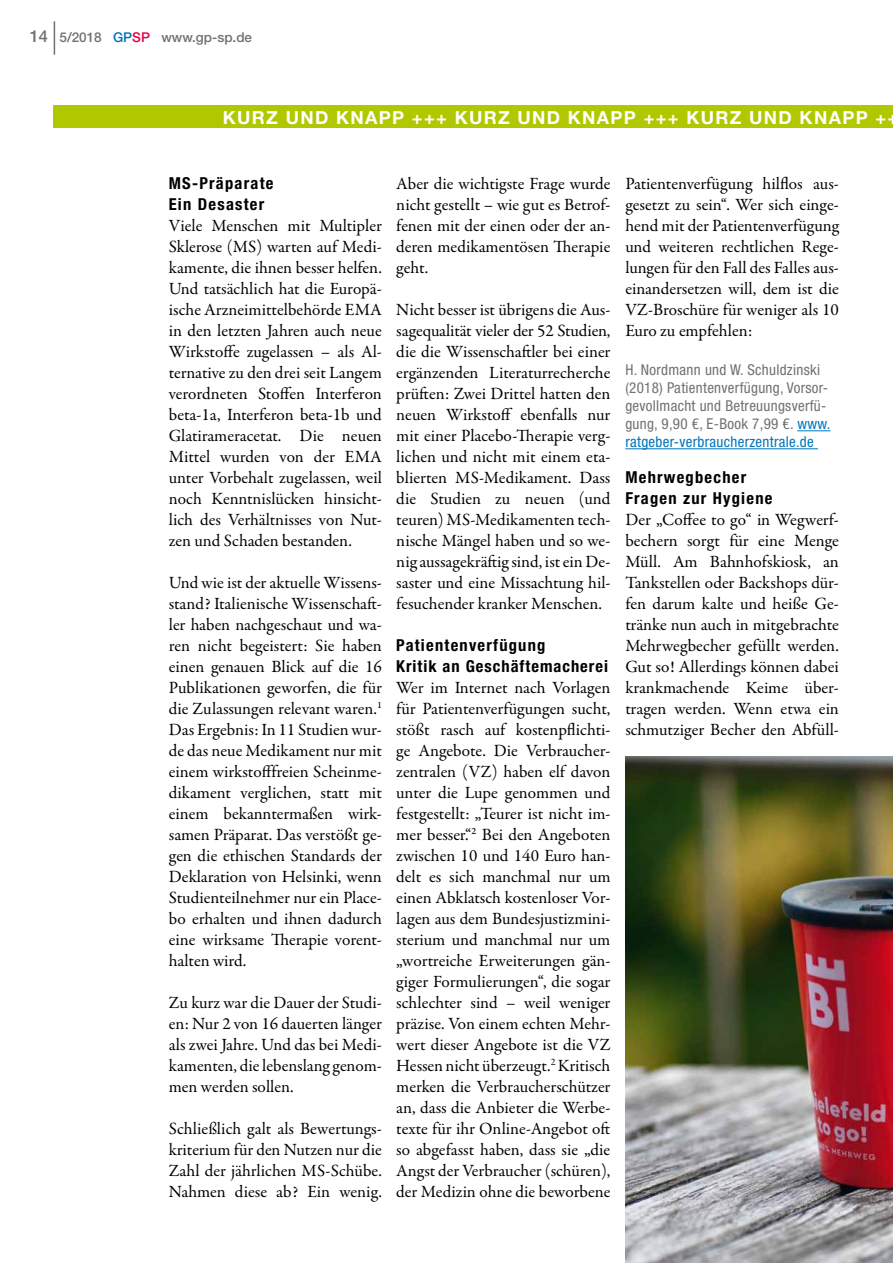
<style>
.page{position:relative;width:893px;height:1263px;background:#fff}
.page>*{position:absolute;margin:0;border:0;box-sizing:border-box;transform-origin:0 0}
.t1{font:700 18px "Helvetica Neue LT";letter-spacing:.075em;color:#fff}
.t2{font:17.25px/21px "Garamond Premr Pro";color:#000;text-align:justify}
.t3{font:700 condensed 16.5px/21px "Helvetica Neue LT";letter-spacing:.075em;color:#000}
.t4{font:condensed 15px/18px "Helvetica Neue LT";letter-spacing:.02em;color:#707172}
.t5{font:500 13.5px "Helvetica Neue LT";color:#707172}
.s1{font-size:16.5px}
.s2{color:#0074bb}
.s3{color:#e30045}
</style>
<div class="page">
<hr style="left:54px;top:21px;width:1px;height:34px;background:#707172">
<div style="left:54px;top:105px;width:839px;height:22px;background:#b1c800"></div>
<hr style="left:797px;top:430px;width:33px;height:1px;background:#0074bb">
<hr style="left:625px;top:448px;width:193px;height:1px;background:#0074bb">
<img style="left:625px;top:756px;width:268px;height:507px">
<p class="t5" style="left:30px;top:29px;width:224px"><span class="s1">14</span> 5/2018 <span class="s2">GP</span><span class="s3">SP</span> www.gp-sp.de</p>
<p class="t1" style="left:223px;top:106px;width:665px">KURZ UND KNAPP +++ KURZ UND KNAPP +++ KURZ UND KNAPP +</p>
<p class="t3" style="left:169px;top:172px;width:106px">MS-Präparate<br>Ein Desaster</p>
<p class="t2" style="left:169px;top:215px;width:215px">Viele Menschen mit Multipler Sklerose (MS) warten auf Medi&shy;kamente, die ihnen besser helfen.<br>Und tatsächlich hat die Europä&shy;ische Arzneimittelbehörde EMA in den letzten Jahren auch neue Wirkstoffe zugelassen – als Al&shy;ternative zu den drei seit Langem verordneten Stoffen Interferon beta-1a, Interferon beta-1b und Glatirameracetat. Die neuen Mittel wurden von der EMA unter Vorbehalt zugelassen, weil noch Kenntnislücken hinsicht&shy;lich des Verhältnisses von Nut&shy;zen und Schaden bestanden.</p>
<p class="t2" style="left:169px;top:572px;width:215px">Und wie ist der aktuelle Wissens&shy;stand? Italienische Wissenschaft&shy;ler haben nachgeschaut und wa&shy;ren nicht begeistert: Sie haben einen genauen Blick auf die 16<br>Publikationen geworfen, die für die Zulassungen relevant waren.<sup>1<br></sup>Das Ergebnis: In 11 Studien wur&shy;de das neue Medikament nur mit einem wirkstofffreien Scheinme&shy;dikament verglichen, statt mit einem bekanntermaßen wirk&shy;samen Präparat. Das verstößt ge&shy;gen die ethischen Standards der Deklaration von Helsinki, wenn Studienteilnehmer nur ein Place&shy;bo erhalten und ihnen dadurch eine wirksame Therapie vorent&shy;halten wird.</p>
<p class="t2" style="left:169px;top:992px;width:215px">Zu kurz war die Dauer der Studi&shy;en: Nur 2 von 16 dauerten länger als zwei Jahre. Und das bei Medi&shy;kamenten, die lebenslang genom&shy;men werden sollen.</p>
<p class="t2" style="left:169px;top:1118px;width:215px">Schließlich galt als Bewertungs&shy;kriterium für den Nutzen nur die Zahl der jährlichen MS-Schübe.<br>Nahmen diese ab? Ein wenig.</p>
<p class="t2" style="left:396px;top:173px;width:216px">Aber die wichtigste Frage wurde nicht gestellt – wie gut es Betrof&shy;fenen mit der einen oder der an&shy;deren medikamentösen Therapie geht.</p>
<p class="t2" style="left:396px;top:299px;width:216px">Nicht besser ist übrigens die Aus&shy;sagequalität vieler der 52 Studien, die die Wissenschaftler bei einer ergänzenden Literaturrecherche prüften: Zwei Drittel hatten den neuen Wirkstoff ebenfalls nur mit einer Placebo-Therapie verg&shy;lichen und nicht mit einem eta&shy;blierten MS-Medikament. Dass die Studien zu neuen (und teuren) MS-Medikamenten tech&shy;nische Mängel haben und so we&shy;nig aussagekräftig sind, ist ein De&shy;saster und eine Missachtung hil&shy;fesuchender kranker Menschen.</p>
<p class="t3" style="left:396px;top:634px;width:213px">Patientenverfügung<br>Kritik an Geschäftemacherei</p>
<p class="t2" style="left:396px;top:677px;width:216px">Wer im Internet nach Vorlagen für Patientenverfügungen sucht, stößt rasch auf kostenpflichti&shy;ge Angebote. Die Verbraucher&shy;zentralen (VZ) haben elf davon unter die Lupe genommen und festgestellt: „Teurer ist nicht im&shy;mer besser.“<sup>2</sup> Bei den Angeboten zwischen 10 und 140 Euro han&shy;delt es sich manchmal nur um einen Abklatsch kostenloser Vor&shy;lagen aus dem Bundesjustizmini&shy;sterium und manchmal nur um „wortreiche Erweiterungen gän&shy;giger Formulierungen“, die sogar schlechter sind – weil weniger präzise. Von einem echten Mehr&shy;wert dieser Angebote ist die VZ Hessen nicht überzeugt.<sup>2</sup> Kritisch merken die Verbraucherschützer an, dass die Anbieter die Werbe&shy;texte für ihr Online-Angebot oft so abgefasst haben, dass sie „die Angst der Verbraucher (schüren), der Medizin ohne die beworbene</p>
<p class="t2" style="left:625px;top:173px;width:215px">Patientenverfügung hilflos aus&shy;gesetzt zu sein“. Wer sich einge&shy;hend mit der Patientenverfügung und weiteren rechtlichen Rege&shy;lungen für den Fall des Falles aus&shy;einandersetzen will, dem ist die VZ-Broschüre für weniger als 10<br>Euro zu empfehlen:</p>
<p class="t4" style="left:625px;top:361px;width:207px">H. Nordmann und W. Schuldzinski (2018) Patientenverfügung, Vorsor&shy;gevollmacht und Betreuungsverfü&shy;gung, 9,90 €, E-Book 7,99 €. <span class="s2">www. ratgeber-verbraucherzentrale.de</span></p>
<p class="t3" style="left:625px;top:466px;width:149px">Mehrwegbecher<br>Fragen zur Hygiene</p>
<p class="t2" style="left:625px;top:509px;width:215px">Der „Coffee to go“ in Wegwerf&shy;bechern sorgt für eine Menge Müll. Am Bahnhofskiosk, an Tankstellen oder Backshops dür&shy;fen darum kalte und heiße Ge&shy;tränke nun auch in mitgebrachte Mehrwegbecher gefüllt werden.<br>Gut so! Allerdings können dabei krankmachende Keime über&shy;tragen werden. Wenn etwa ein schmutziger Becher den Abfüll-</p>
</div>
